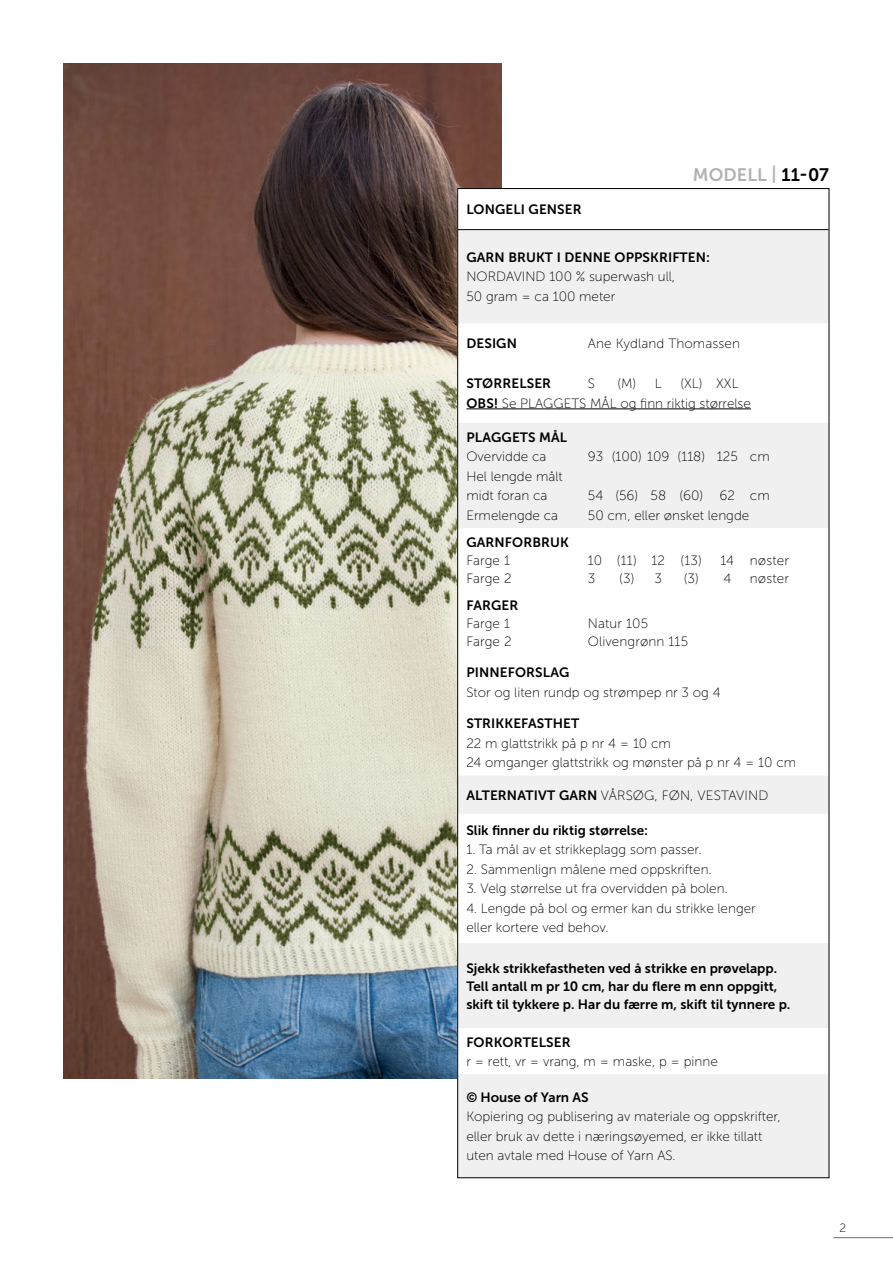
<style>
.page{position:relative;width:893px;height:1263px;background:#fff}
.page>*{position:absolute;margin:0;border:0;box-sizing:border-box;transform-origin:0 0}
.t1{font:18px "Museo Sans 700";letter-spacing:.005em;color:#b1b2b3}
.t2{font:13.5px "Museo Sans 100";color:#000}
.t3{font:13.5px "Museo Sans 700";color:#000}
.t4{font:12px "Museo Sans 100";color:#000}
.s1{color:#000}
.s2{font-family:"Museo Sans 700"}
</style>
<div class="page">
<hr style="left:833px;top:1237px;width:60px;height:1px;background:#6e6e6e">
<img style="left:64px;top:64px;width:438px;height:1015px">
<svg style="left:459px;top:190px;width:43px;height:39px"></svg>
<svg style="left:459px;top:230px;width:368px;height:946px"></svg>
<hr style="left:458px;top:229px;width:371px;height:1px;background:#000">
<hr style="left:466px;top:408px;width:285px;height:1px;background:#000">
<p class="t1" style="left:693px;top:164px;width:137px">MODELL | <span class="s1">11-07</span></p>
<p class="t3" style="left:466px;top:202px;width:117px">LONGELI GENSER</p>
<p class="t3" style="left:466px;top:250px;width:245px">GARN BRUKT I DENNE OPPSKRIFTEN:</p>
<p class="t2" style="left:466px;top:270px;width:210px">NORDAVIND 100 % superwash ull,</p>
<p class="t2" style="left:466px;top:289px;width:150px">50 gram = ca 100 meter</p>
<p class="t3" style="left:466px;top:336px;width:52px">DESIGN</p>
<p class="t2" style="left:588px;top:336px;width:154px">Ane Kydland Thomassen</p>
<p class="t3" style="left:466px;top:376px;width:86px">STØRRELSER</p>
<p class="t2" style="left:588px;top:376px;width:9px">S</p>
<p class="t2" style="left:617px;top:376px;width:46px">(M) L</p>
<p class="t2" style="left:680px;top:376px;width:60px">(XL) XXL</p>
<p class="t2" style="left:466px;top:396px;width:286px"><span class="s2">OBS!</span> Se PLAGGETS MÅL og finn riktig størrelse</p>
<p class="t3" style="left:466px;top:429px;width:102px">PLAGGETS MÅL</p>
<p class="t2" style="left:466px;top:449px;width:82px">Overvidde ca</p>
<p class="t2" style="left:588px;top:449px;width:183px">93 (100) 109 (118) 125 cm</p>
<p class="t2" style="left:466px;top:469px;width:98px">Hel lengde målt</p>
<p class="t2" style="left:466px;top:488px;width:83px">midt foran ca</p>
<p class="t2" style="left:588px;top:488px;width:183px">54 (56) 58 (60) 62 cm</p>
<p class="t2" style="left:466px;top:508px;width:93px">Ermelengde ca</p>
<p class="t2" style="left:588px;top:508px;width:163px">50 cm, eller ønsket lengde</p>
<p class="t3" style="left:466px;top:534px;width:104px">GARNFORBRUK</p>
<p class="t2" style="left:466px;top:553px;width:45px">Farge 1</p>
<p class="t2" style="left:588px;top:553px;width:116px">10 (11) 12 (13)</p>
<p class="t2" style="left:720px;top:553px;width:70px">14 nøster</p>
<p class="t2" style="left:466px;top:571px;width:47px">Farge 2</p>
<p class="t2" style="left:588px;top:571px;width:9px">3</p>
<p class="t2" style="left:619px;top:571px;width:44px">(3) 3</p>
<p class="t2" style="left:684px;top:571px;width:49px">(3) 4</p>
<p class="t2" style="left:750px;top:571px;width:41px">nøster</p>
<p class="t3" style="left:466px;top:598px;width:53px">FARGER</p>
<p class="t2" style="left:466px;top:616px;width:45px">Farge 1</p>
<p class="t2" style="left:588px;top:616px;width:62px">Natur 105</p>
<p class="t2" style="left:466px;top:634px;width:47px">Farge 2</p>
<p class="t2" style="left:588px;top:634px;width:102px">Olivengrønn 115</p>
<p class="t3" style="left:466px;top:665px;width:105px">PINNEFORSLAG</p>
<p class="t2" style="left:466px;top:685px;width:256px">Stor og liten rundp og strømpep nr 3 og 4</p>
<p class="t3" style="left:466px;top:716px;width:114px">STRIKKEFASTHET</p>
<p class="t2" style="left:466px;top:736px;width:206px">22 m glattstrikk på p nr 4 = 10 cm</p>
<p class="t2" style="left:466px;top:755px;width:331px">24 omganger glattstrikk og mønster på p nr 4 = 10 cm</p>
<p class="t2" style="left:466px;top:788px;width:304px"><span class="s2">ALTERNATIVT GARN</span> VÅRSØG, FØN, VESTAVIND</p>
<p class="t3" style="left:466px;top:822px;width:183px">Slik finner du riktig størrelse:</p>
<p class="t2" style="left:466px;top:842px;width:237px">1. Ta mål av et strikkeplagg som passer.</p>
<p class="t2" style="left:466px;top:862px;width:247px">2. Sammenlign målene med oppskriften.</p>
<p class="t2" style="left:466px;top:881px;width:263px">3. Velg størrelse ut fra overvidden på bolen.</p>
<p class="t2" style="left:466px;top:901px;width:291px">4. Lengde på bol og ermer kan du strikke lenger</p>
<p class="t2" style="left:466px;top:920px;width:144px">eller kortere ved behov.</p>
<p class="t3" style="left:466px;top:960px;width:312px">Sjekk strikkefastheten ved å strikke en prøvelapp.</p>
<p class="t3" style="left:466px;top:978px;width:313px">Tell antall m pr 10 cm, har du flere m enn oppgitt,</p>
<p class="t3" style="left:466px;top:996px;width:326px">skift til tykkere p. Har du færre m, skift til tynnere p.</p>
<p class="t3" style="left:466px;top:1034px;width:106px">FORKORTELSER</p>
<p class="t2" style="left:466px;top:1054px;width:253px">r = rett, vr = vrang, m = maske, p = pinne</p>
<p class="t3" style="left:466px;top:1090px;width:124px">© House of Yarn AS</p>
<p class="t2" style="left:466px;top:1109px;width:316px">Kopiering og publisering av materiale og oppskrifter,</p>
<p class="t2" style="left:466px;top:1129px;width:298px">eller bruk av dette i næringsøyemed, er ikke tillatt</p>
<p class="t2" style="left:466px;top:1148px;width:211px">uten avtale med House of Yarn AS.</p>
<p class="t4" style="left:839px;top:1221px;width:8px">2</p>
</div>
